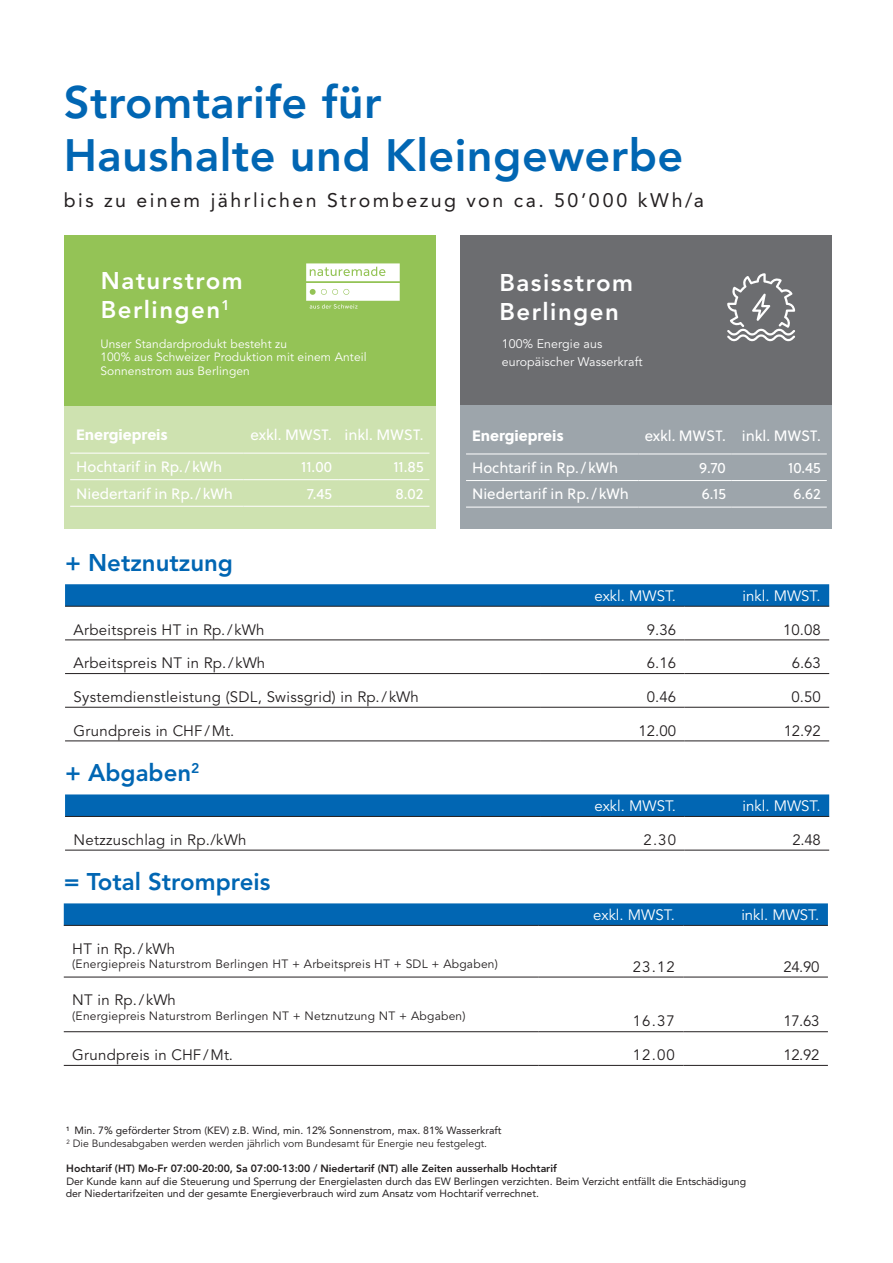
<style>
.page{position:relative;width:893px;height:1263px;background:#fff}
.page>*{position:absolute;margin:0;border:0;box-sizing:border-box;transform-origin:0 0}
.Titel_blau{font:800 45px "Avenir LT Std";letter-spacing:.01em;color:#0166b3}
.t1{font:800 24px "Avenir LT Std";letter-spacing:.06em;color:#fff}
.t2{font:800 24px "Avenir LT Std";color:#0166b3}
.Titel_blau-2{font:19.5px "Avenir LT Std";letter-spacing:.13em;color:#231f20}
.t3{font:15px "Avenir LT Std";letter-spacing:.02em;color:#231f20}
.t4{font:15px "Soleil";color:#fff}
.t5{font:15px "Avenir LT Std";color:#fff}
.t6{font:15px "Soleil Xb";color:#fff}
.Tabelle_8_25Pt_Schwa{font:12.3px "Avenir LT Std";letter-spacing:.01em;color:#fff}
.t7{font:12px "Avenir LT Std";letter-spacing:.02em;color:#231f20}
.Tabelle_8_25Pt_Schwa-2{font:12px/13.5px "Avenir LT Std";letter-spacing:.01em;color:#fff}
.t8{font:10.5px "Avenir LT Std";color:#231f20}
.t9{font:800 10.5px "Avenir LT Std";color:#231f20}
.t10{font:10.5px "Avenir LT Std";color:#231f20}
</style>
<div class="page">
<svg style="left:65px;top:584px;width:764px;height:22px;background:#0466b2"></svg>
<hr style="left:65px;top:707px;width:475px;height:1px;background:#231f20">
<hr style="left:540px;top:707px;width:145px;height:1px;background:#231f20">
<hr style="left:685px;top:707px;width:144px;height:1px;background:#231f20">
<hr style="left:65px;top:673px;width:475px;height:1px;background:#231f20">
<hr style="left:540px;top:673px;width:145px;height:1px;background:#231f20">
<hr style="left:685px;top:673px;width:144px;height:1px;background:#231f20">
<hr style="left:65px;top:606px;width:475px;height:1px;background:#231f20">
<hr style="left:540px;top:606px;width:145px;height:1px;background:#231f20">
<hr style="left:685px;top:606px;width:144px;height:1px;background:#231f20">
<hr style="left:65px;top:741px;width:475px;height:1px;background:#231f20">
<hr style="left:540px;top:741px;width:145px;height:1px;background:#231f20">
<hr style="left:685px;top:741px;width:144px;height:1px;background:#231f20">
<hr style="left:65px;top:640px;width:475px;height:1px;background:#231f20">
<hr style="left:540px;top:640px;width:145px;height:1px;background:#231f20">
<hr style="left:685px;top:640px;width:144px;height:1px;background:#231f20">
<div style="left:65px;top:794px;width:764px;height:22px;background:#0166b3"></div>
<hr style="left:65px;top:850px;width:475px;height:1px;background:#231f20">
<hr style="left:540px;top:850px;width:145px;height:1px;background:#231f20">
<hr style="left:685px;top:850px;width:144px;height:1px;background:#231f20">
<hr style="left:65px;top:816px;width:475px;height:1px;background:#231f20">
<hr style="left:540px;top:816px;width:145px;height:1px;background:#231f20">
<hr style="left:685px;top:816px;width:144px;height:1px;background:#231f20">
<div style="left:64px;top:286px;width:371px;height:242px;background:#cee2b0"></div>
<div style="left:64px;top:235px;width:371px;height:170px;background:#94c356"></div>
<hr style="left:70px;top:453px;width:173px;height:1px;background:#fff">
<hr style="left:338px;top:453px;width:91px;height:1px;background:#fff">
<hr style="left:70px;top:479px;width:173px;height:1px;background:#fff">
<hr style="left:338px;top:479px;width:91px;height:1px;background:#fff">
<hr style="left:70px;top:506px;width:173px;height:1px;background:#fff">
<hr style="left:338px;top:506px;width:91px;height:1px;background:#fff">
<hr style="left:243px;top:453px;width:95px;height:1px;background:#fff">
<hr style="left:243px;top:479px;width:95px;height:1px;background:#fff">
<hr style="left:243px;top:506px;width:95px;height:1px;background:#fff">
<svg style="left:306px;top:263px;width:94px;height:46px"></svg>
<div style="left:460px;top:290px;width:371px;height:239px;background:#9da5ab"></div>
<div style="left:460px;top:235px;width:371px;height:170px;background:#6c6d70"></div>
<hr style="left:466px;top:454px;width:173px;height:1px;background:#fff">
<hr style="left:732px;top:454px;width:95px;height:1px;background:#fff">
<hr style="left:466px;top:480px;width:173px;height:1px;background:#fff">
<hr style="left:732px;top:480px;width:95px;height:1px;background:#fff">
<hr style="left:466px;top:507px;width:173px;height:1px;background:#fff">
<hr style="left:732px;top:507px;width:95px;height:1px;background:#fff">
<hr style="left:639px;top:454px;width:93px;height:1px;background:#fff">
<hr style="left:639px;top:480px;width:93px;height:1px;background:#fff">
<hr style="left:639px;top:507px;width:93px;height:1px;background:#fff">
<svg style="left:727px;top:273px;width:68px;height:68px"></svg>
<svg style="left:64px;top:903px;width:764px;height:22px;background:#0568b3"></svg>
<hr style="left:64px;top:977px;width:475px;height:1px;background:#231f20">
<hr style="left:539px;top:977px;width:144px;height:1px;background:#231f20">
<hr style="left:683px;top:977px;width:145px;height:1px;background:#231f20">
<hr style="left:64px;top:1031px;width:475px;height:1px;background:#231f20">
<hr style="left:539px;top:1031px;width:144px;height:1px;background:#231f20">
<hr style="left:683px;top:1031px;width:145px;height:1px;background:#231f20">
<hr style="left:64px;top:1065px;width:475px;height:1px;background:#231f20">
<hr style="left:539px;top:1065px;width:144px;height:1px;background:#231f20">
<hr style="left:683px;top:1065px;width:145px;height:1px;background:#231f20">
<hr style="left:64px;top:925px;width:475px;height:1px;background:#231f20">
<hr style="left:539px;top:925px;width:144px;height:1px;background:#231f20">
<hr style="left:683px;top:925px;width:145px;height:1px;background:#231f20">
<p class="Titel_blau" style="left:64px;top:76px;width:319px">Stromtarife für</p>
<p class="Titel_blau" style="left:64px;top:128px;width:621px">Haushalte und Kleingewerbe</p>
<p class="Titel_blau-2" style="left:64px;top:188px;width:642px">bis zu einem jährlichen Strombezug von ca. 50’000 kWh/a</p>
<p class="t1" style="left:101px;top:267px;width:143px">Naturstrom</p>
<p class="t1" style="left:101px;top:295px;width:130px">Berlingen<sup>1</sup></p>
<p class="Tabelle_8_25Pt_Schwa-2" style="left:100px;top:337px;width:268px">Unser Standardprodukt besteht zu<br>100% aus Schweizer Produktion mit einem Anteil<br>Sonnenstrom aus Berlingen</p>
<p class="t6" style="left:76px;top:423px;width:93px">Energiepreis</p>
<p class="t4" style="left:250px;top:424px;width:83px">exkl. MWST.</p>
<p class="t4" style="left:344px;top:424px;width:80px">inkl. MWST.</p>
<p class="t4" style="left:76px;top:456px;width:148px">Hochtarif in Rp./kWh</p>
<p class="t4" style="left:301px;top:456px;width:32px">11.00</p>
<p class="t4" style="left:393px;top:456px;width:31px">11.85</p>
<p class="t4" style="left:76px;top:482px;width:158px">Niedertarif in Rp./kWh</p>
<p class="t4" style="left:307px;top:482px;width:26px">7.45</p>
<p class="t4" style="left:395px;top:482px;width:30px">8.02</p>
<p class="t2" style="left:65px;top:548px;width:169px">+ Netznutzung</p>
<p class="t1" style="left:500px;top:269px;width:135px">Basisstrom</p>
<p class="t1" style="left:500px;top:297px;width:121px">Berlingen</p>
<p class="Tabelle_8_25Pt_Schwa" style="left:502px;top:337px;width:102px">100% Energie aus</p>
<p class="Tabelle_8_25Pt_Schwa" style="left:502px;top:355px;width:142px">europäischer Wasserkraft</p>
<p class="t6" style="left:472px;top:424px;width:93px">Energiepreis</p>
<p class="t4" style="left:645px;top:425px;width:83px">exkl. MWST.</p>
<p class="t4" style="left:742px;top:425px;width:80px">inkl. MWST.</p>
<p class="t4" style="left:472px;top:457px;width:148px">Hochtarif in Rp./kWh</p>
<p class="t4" style="left:699px;top:457px;width:28px">9.70</p>
<p class="t4" style="left:788px;top:457px;width:34px">10.45</p>
<p class="t4" style="left:472px;top:483px;width:158px">Niedertarif in Rp./kWh</p>
<p class="t4" style="left:702px;top:483px;width:25px">6.15</p>
<p class="t4" style="left:793px;top:483px;width:29px">6.62</p>
<p class="t5" style="left:594px;top:587px;width:83px">exkl. MWST.</p>
<p class="t5" style="left:743px;top:587px;width:80px">inkl. MWST.</p>
<p class="t3" style="left:74px;top:621px;width:192px">Arbeitspreis HT in Rp./kWh</p>
<p class="t3" style="left:647px;top:621px;width:31px">9.36</p>
<p class="t3" style="left:783px;top:621px;width:39px">10.08</p>
<p class="t3" style="left:74px;top:654px;width:193px">Arbeitspreis NT in Rp./kWh</p>
<p class="t3" style="left:647px;top:654px;width:31px">6.16</p>
<p class="t3" style="left:792px;top:654px;width:30px">6.63</p>
<p class="t3" style="left:74px;top:688px;width:347px">Systemdienstleistung (SDL, Swissgrid) in Rp./kWh</p>
<p class="t3" style="left:647px;top:688px;width:31px">0.46</p>
<p class="t3" style="left:791px;top:688px;width:31px">0.50</p>
<p class="t3" style="left:74px;top:722px;width:162px">Grundpreis in CHF/Mt.</p>
<p class="t3" style="left:639px;top:722px;width:39px">12.00</p>
<p class="t3" style="left:784px;top:722px;width:38px">12.92</p>
<p class="t2" style="left:65px;top:758px;width:136px">+ Abgaben<sup>2</sup></p>
<p class="t5" style="left:594px;top:797px;width:83px">exkl. MWST.</p>
<p class="t5" style="left:743px;top:797px;width:80px">inkl. MWST.</p>
<p class="t3" style="left:74px;top:831px;width:175px">Netzzuschlag in Rp./kWh</p>
<p class="t3" style="left:643px;top:831px;width:34px">2.30</p>
<p class="t3" style="left:793px;top:831px;width:30px">2.48</p>
<p class="t2" style="left:64px;top:867px;width:208px">= Total Strompreis</p>
<p class="t5" style="left:593px;top:906px;width:83px">exkl. MWST.</p>
<p class="t5" style="left:741px;top:906px;width:80px">inkl. MWST.</p>
<p class="t3" style="left:72px;top:940px;width:104px">HT in Rp./ kWh</p>
<p class="t7" style="left:72px;top:957px;width:427px">(Energiepreis Naturstrom Berlingen HT + Arbeitspreis HT + SDL + Abgaben)</p>
<p class="t3" style="left:633px;top:958px;width:44px">23.12</p>
<p class="t3" style="left:783px;top:958px;width:38px">24.90</p>
<p class="t3" style="left:72px;top:991px;width:105px">NT in Rp./ kWh</p>
<p class="t7" style="left:72px;top:1009px;width:395px">(Energiepreis Naturstrom Berlingen NT + Netznutzung NT + Abgaben)</p>
<p class="t3" style="left:633px;top:1012px;width:44px">16.37</p>
<p class="t3" style="left:783px;top:1012px;width:38px">17.63</p>
<p class="t3" style="left:72px;top:1046px;width:162px">Grundpreis in CHF/Mt.</p>
<p class="t3" style="left:633px;top:1046px;width:44px">12.00</p>
<p class="t3" style="left:783px;top:1046px;width:38px">12.92</p>
<p class="t8" style="left:66px;top:1125px;width:437px"><sup>1</sup> Min. 7% geförderter Strom (KEV) z.B. Wind, min. 12% Sonnenstrom, max. 81% Wasserkraft</p>
<p class="t10" style="left:66px;top:1137px;width:422px"><sup>2</sup> Die Bundesabgaben werden werden jährlich vom Bundesamt für Energie neu festgelegt.</p>
<p class="t9" style="left:66px;top:1162px;width:492px">Hochtarif (HT) Mo-Fr 07:00-20:00, Sa 07:00-13:00 / Niedertarif (NT) alle Zeiten ausserhalb Hochtarif</p>
<p class="t8" style="left:66px;top:1175px;width:681px">Der Kunde kann auf die Steuerung und Sperrung der Energielasten durch das EW Berlingen verzichten. Beim Verzicht entfällt die Entschädigung</p>
<p class="t8" style="left:66px;top:1188px;width:475px">der Niedertarifzeiten und der gesamte Energieverbrauch wird zum Ansatz vom Hochtarif verrechnet.</p>
</div>
